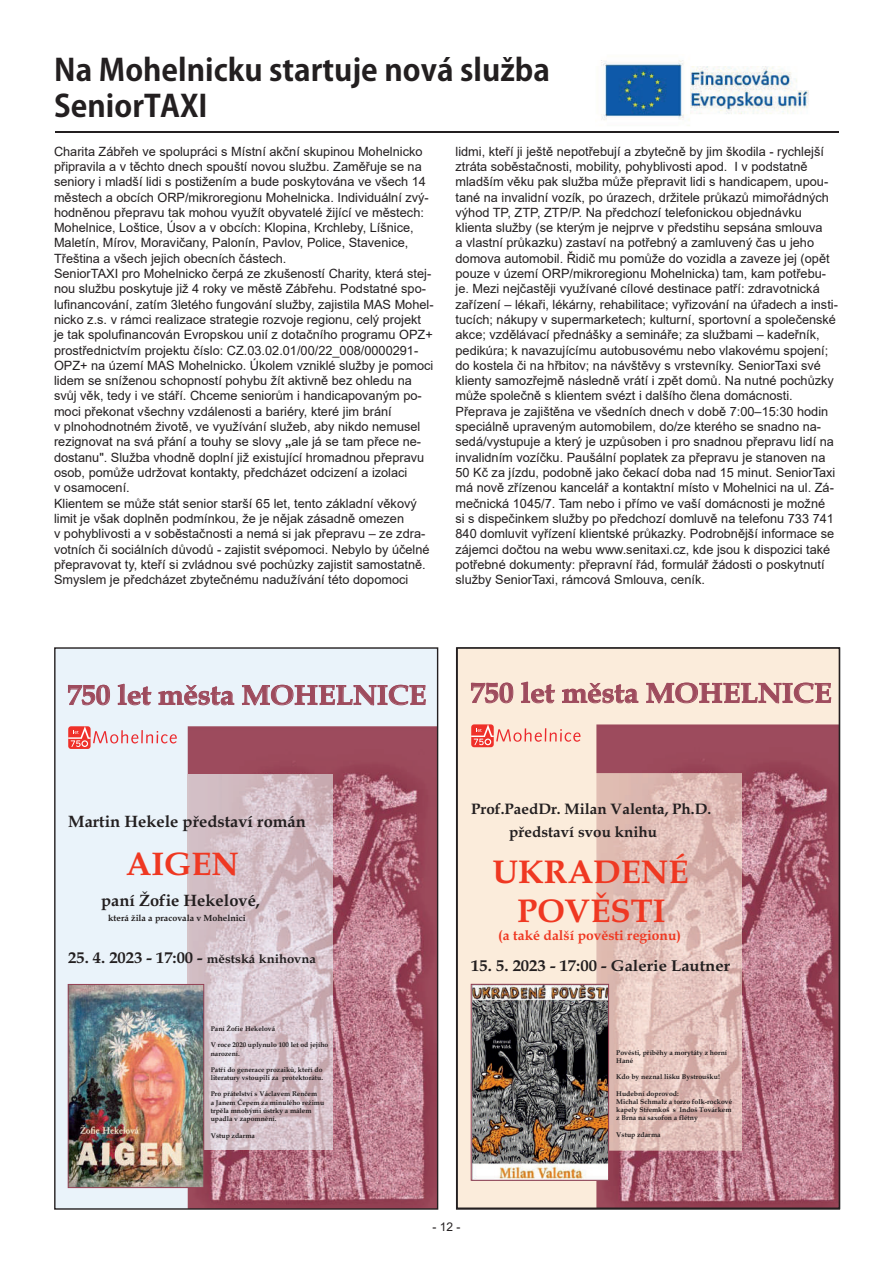
<style>
.page{position:relative;width:893px;height:1263px;background:#fff}
.page>*{position:absolute;margin:0;border:0;box-sizing:border-box;transform-origin:0 0}
.t1{font:700 33px/39.2px "Book Antiqua";color:#ef3822;text-align:center}
.t2{font:700 32.7px "Book Antiqua";color:#ef3822}
.t3{font:700 30.3px/36.3px "Koz Go Pr 6 N";color:#231f20}
.t4{font:700 27.9px "Book Antiqua";color:#9e4b5d}
.t5{font:700 27.75px "Book Antiqua";color:#9e4b5d}
.t6{font:700 16.5px "Book Antiqua";color:#231f20}
.t7{font:700 15.75px "Book Antiqua";color:#231f20;scale:1.06 1}
.t8{font:700 15.6px "Book Antiqua";color:#231f20;scale:1.06 1}
.t9{font:700 15.15px/22.6px "Book Antiqua";color:#231f20}
.t10{font:700 13.8px "Book Antiqua";color:#ef3822}
.t11{font:12.75px/15.3px "Arial";color:#231f20}
.t12{font:12px "Arial";color:#231f20}
.t13{font:700 9px "Book Antiqua";color:#231f20}
.t14{font:700 6.9px/8.1px "Book Antiqua";color:#231f20}
.s1{font-weight:700}
.s2{font-size:12.3px}
</style>
<div class="page">
<div style="left:55px;top:648px;width:383px;height:561px;background:#eaf3fa"></div>
<img style="left:188px;top:726px;width:248px;height:482px">
<img style="left:188px;top:775px;width:144px;height:374px">
<img style="left:70px;top:986px;width:132px;height:200px">
<div style="left:68px;top:984px;width:136px;height:204px;border:1px solid #954155"></div>
<div style="left:68px;top:726px;width:23px;height:23px;background:#ef3029;border-radius:3px"></div>
<svg style="left:68px;top:726px;width:109px;height:21px"></svg>
<div style="left:457px;top:648px;width:382px;height:560px;background:#fbecdb"></div>
<svg style="left:471px;top:724px;width:23px;height:23px"></svg>
<svg style="left:471px;top:724px;width:109px;height:21px"></svg>
<img style="left:596px;top:724px;width:241px;height:482px">
<img style="left:596px;top:773px;width:146px;height:377px">
<img style="left:473px;top:986px;width:134px;height:193px">
<div style="left:471px;top:984px;width:138px;height:197px;border:1px solid #954155"></div>
<div style="left:456px;top:647px;width:384px;height:562px;border:2px solid #231f20"></div>
<hr style="left:55px;top:131px;width:784px;height:2px;background:#231f20">
<img style="left:601px;top:60px;width:208px;height:66px">
<h3 class="t3" style="left:54px;top:52px;width:497px">Na Mohelnicku startuje nová služba<br>SeniorTAXI</h3>
<p class="t11" style="left:54px;top:143px;width:381px">Charita Zábřeh ve spolupráci s Místní akční skupinou Mohelnicko připravila a v těchto dnech spouští novou službu. Zaměřuje se na seniory i mladší lidi s postižením a bude poskytována ve všech 14 městech a obcích ORP/mikroregionu Mohelnicka. Individuální zvý&shy;hodněnou přepravu tak mohou využít obyvatelé žijící ve městech:<br>Mohelnice, Loštice, Úsov a v obcích: Klopina, Krchleby, Líšnice, Maletín, Mírov, Moravičany, Palonín, Pavlov, Police, Stavenice, Třeština a všech jejich obecních částech.<br>SeniorTAXI pro Mohelnicko čerpá ze zkušeností Charity, která stej&shy;nou službu poskytuje již 4 roky ve městě Zábřehu. Podstatné spo&shy;lufinancování, zatím 3letého fungování služby, zajistila MAS Mohel&shy;nicko z.s. v rámci realizace strategie rozvoje regionu, celý projekt je tak spolufinancován Evropskou unií z dotačního programu OPZ+ prostřednictvím projektu číslo: CZ.03.02.01/00/22_008/0000291- OPZ+ na území MAS Mohelnicko. Úkolem vzniklé služby je pomoci lidem se sníženou schopností pohybu žít aktivně bez ohledu na svůj věk, tedy i ve stáří. Chceme seniorům i handicapovaným po&shy;moci překonat všechny vzdálenosti a bariéry, které jim brání<br>v plnohodnotném životě, ve využívání služeb, aby nikdo nemusel rezignovat na svá přání a touhy se slovy <span class="s1">„</span>ale já se tam přece ne&shy;dostanu". Služba vhodně doplní již existující hromadnou přepravu osob, pomůže udržovat kontakty, předcházet odcizení a izolaci<br>v osamocení.<br>Klientem se může stát senior starší 65 let, tento základní věkový limit je však doplněn podmínkou, že je nějak zásadně omezen<br>v pohyblivosti a v soběstačnosti a nemá si jak přepravu – ze zdra&shy;votních či sociálních důvodů - zajistit svépomoci. Nebylo by účelné přepravovat ty, kteří si zvládnou své pochůzky zajistit samostatně.<br>Smyslem je předcházet zbytečnému nadužívání této dopomoci</p>
<p class="t11" style="left:455px;top:143px;width:384px">lidmi, kteří ji ještě nepotřebují a zbytečně by jim škodila - rychlejší ztráta soběstačnosti, mobility, pohyblivosti apod. I v podstatně mladším věku pak služba může přepravit lidi s handicapem, upou&shy;tané na invalidní vozík, po úrazech, držitele průkazů mimořádných výhod TP, ZTP, ZTP/P. Na předchozí telefonickou objednávku klienta služby (se kterým je nejprve v předstihu sepsána smlouva<br>a vlastní průkazku) zastaví na potřebný a zamluvený čas u jeho domova automobil. Řidič mu pomůže do vozidla a zaveze jej (opět pouze v území ORP/mikroregionu Mohelnicka) tam, kam potřebu&shy;je. Mezi nejčastěji využívané cílové destinace patří: zdravotnická zařízení – lékaři, lékárny, rehabilitace; vyřizování na úřadech a insti&shy;tucích; nákupy v supermarketech; kulturní, sportovní a společenské akce; vzdělávací přednášky a semináře; za službami – kadeřník, pedikúra; k navazujícímu autobusovému nebo vlakovému spojení; do kostela či na hřbitov; na návštěvy s vrstevníky. SeniorTaxi své klienty samozřejmě následně vrátí i zpět domů. Na nutné pochůzky může společně s klientem svézt i dalšího člena domácnosti.<br>Přeprava je zajištěna ve všedních dnech v době 7:00–15:30 hodin speciálně upraveným automobilem, do/ze kterého se snadno na&shy;sedá/vystupuje a který je uzpůsoben i pro snadnou přepravu lidí na invalidním vozíčku. Paušální poplatek za přepravu je stanoven na 50 Kč za jízdu, podobně jako čekací doba nad 15 minut. SeniorTaxi má nově zřízenou kancelář a kontaktní místo v Mohelnici na ul. Zá&shy;mečnická 1045/7. Tam nebo i přímo ve vaší domácnosti je možné<br>si s dispečinkem služby po předchozí domluvě na telefonu 733 741<br>840 domluvit vyřízení klientské průkazky. Podrobnější informace se zájemci dočtou na webu www.senitaxi.cz, kde jsou k dispozici také potřebné dokumenty: přepravní řád, formulář žádosti o poskytnutí služby SeniorTaxi, rámcová Smlouva, ceník.</p>
<h3 class="t5" style="left:67px;top:676px;width:360px">750 let města MOHELNICE</h3>
<h3 class="t4" style="left:470px;top:674px;width:363px">750 let města MOHELNICE</h3>
<p class="t6" style="left:68px;top:810px;width:239px">Martin Hekele představí román</p>
<h2 class="t2" style="left:126px;top:842px;width:114px">AIGEN</h2>
<p class="t6" style="left:101px;top:889px;width:160px">paní Žofie Hekelové,</p>
<p class="t13" style="left:108px;top:911px;width:139px">která žila a pracovala v Mohelnici</p>
<p class="t8" style="left:68px;top:947px;width:235px">25. 4. 2023 - 17:00 - <span class="s2">městská knihovna</span></p>
<p class="t14" style="left:211px;top:1025px;width:66px">Paní Žofie Hekelová</p>
<p class="t14" style="left:211px;top:1041px;width:119px">V roce 2020 uplynulo 100 let od jejího narození.</p>
<p class="t14" style="left:211px;top:1065px;width:114px">Patří do generace prozaiků, kteří do literatury vstoupili za protektorátu.</p>
<p class="t14" style="left:211px;top:1090px;width:115px">Pro přátelství s Václavem Renčem<br>a Janem Čepem za minulého režimu trpěla mnohými ústrky a málem upadla v zapomnění.</p>
<p class="t14" style="left:211px;top:1132px;width:46px">Vstup zdarma</p>
<p class="t9" style="left:509px;top:797px;width:203px;text-indent:-38px">Prof.PaedDr. Milan Valenta, Ph.D. představí svou knihu</p>
<h1 class="t1" style="left:492px;top:852px;width:198px">UKRADENÉ<br>POVĚSTI</h1>
<p class="t7" style="left:471px;top:955px;width:246px">15. 5. 2023 - 17:00 - Galerie Lautner</p>
<p class="t10" style="left:498px;top:926px;width:184px">(a také další pověsti regionu)</p>
<p class="t14" style="left:616px;top:1048px;width:113px">Pověsti, příběhy a morytáty z horní<br>Hané</p>
<p class="t14" style="left:616px;top:1073px;width:105px">Kdo by neznal lišku Bystroušku!</p>
<p class="t14" style="left:616px;top:1089px;width:117px">Hudební doprovod:<br>Michal Schmalz a torzo folk-rockové kapely Střemkoš s Indoš Továrkem z Brna na saxofon a flétny</p>
<p class="t14" style="left:616px;top:1130px;width:46px">Vstup zdarma</p>
<p class="t12" style="left:432px;top:1218px;width:30px">- 12 -</p>
</div>
